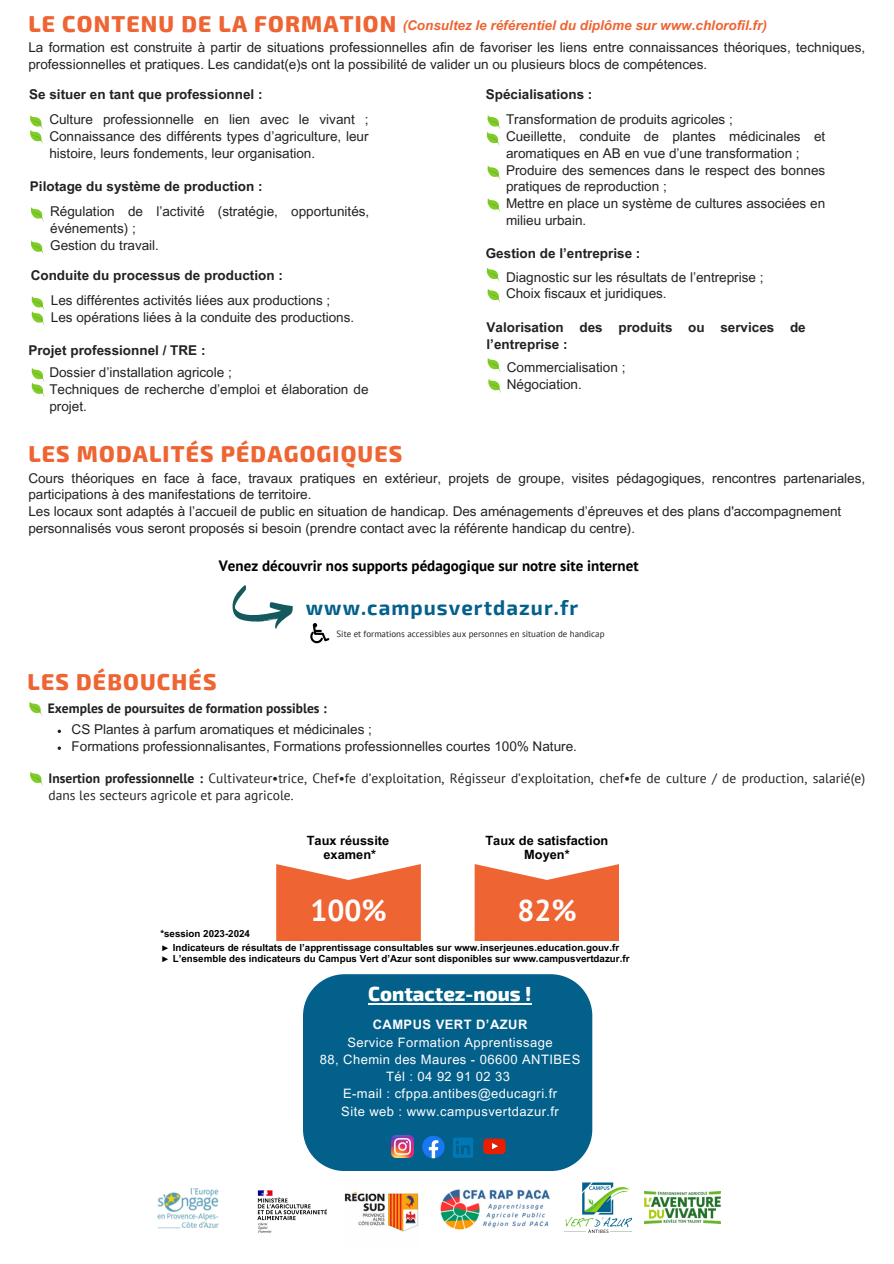
<style>
.page{position:relative;width:894px;height:1264px;background:#fff}
.page>*{position:absolute;margin:0;border:0;box-sizing:border-box;transform-origin:0 0}
.t1{font:700 30px "PT Sans";color:#fff}
.t2{font:800 22.5px "Exo 2";letter-spacing:.05em;color:#ee6432}
.t3{font:700 20.55px "Exo 2";letter-spacing:.05em;color:#03608b}
.t4{font:800 19.95px "Exo 2";color:#fff}
.t5{font:700 15px "PT Sans";color:#000}
.t6{font:13.5px/16.8px "Arial MT Pro";color:#222}
.t7{font:700 13.5px/16.8px "Arial MT Pro";color:#222}
.t8{font:13.5px/16.8px "PT Sans";color:#222}
.t9{font:italic 700 13.5px "Arial MT Pro";color:#ee6432}
.t10{font:700 13.5px "PT Sans";color:#222}
.t11{font:12.9px "Arial MT Pro";letter-spacing:.035em;color:#fefefe}
.t12{font:700 12.9px "Arial MT Pro";letter-spacing:.035em;color:#fefefe}
.t13{font:700 12.75px/13.8px "Arial MT Pro";color:#000;text-align:center}
.t14{font:700 9.75px "Arial MT Pro";color:#000}
.t15{font:9px "PT Sans";color:#222}
.s1{font-weight:700}
.s2{font-family:"Liberation Serif"}
</style>
<div class="page">
<svg style="left:30px;top:115px;width:13px;height:29px"></svg>
<svg style="left:30px;top:771px;width:13px;height:15px"></svg>
<svg style="left:29px;top:701px;width:13px;height:15px"></svg>
<svg style="left:58px;top:729px;width:3px;height:4px"></svg>
<svg style="left:58px;top:746px;width:3px;height:4px"></svg>
<div style="left:303px;top:974px;width:289px;height:196px;background:#03608b"></div>
<img style="left:391px;top:1135px;width:22px;height:22px">
<svg style="left:422px;top:1135px;width:22px;height:23px"></svg>
<svg style="left:453px;top:1137px;width:20px;height:20px"></svg>
<svg style="left:483px;top:1138px;width:22px;height:16px"></svg>
<hr style="left:368px;top:1002px;width:163px;height:2px;background:#fff">
<svg style="left:276px;top:864px;width:145px;height:77px;background:#ef7447"></svg>
<svg style="left:474px;top:864px;width:145px;height:77px;background:#ef7448"></svg>
<svg style="left:487px;top:165px;width:13px;height:14px"></svg>
<svg style="left:486px;top:115px;width:14px;height:31px"></svg>
<svg style="left:487px;top:198px;width:13px;height:14px"></svg>
<svg style="left:31px;top:368px;width:14px;height:29px"></svg>
<svg style="left:486px;top:268px;width:13px;height:13px"></svg>
<svg style="left:487px;top:289px;width:13px;height:13px"></svg>
<svg style="left:487px;top:358px;width:13px;height:14px"></svg>
<svg style="left:488px;top:379px;width:13px;height:14px"></svg>
<svg style="left:30px;top:207px;width:14px;height:15px"></svg>
<svg style="left:30px;top:240px;width:14px;height:15px"></svg>
<svg style="left:31px;top:296px;width:14px;height:30px"></svg>
<svg style="left:232px;top:585px;width:60px;height:44px"></svg>
<svg style="left:310px;top:623px;width:19px;height:20px"></svg>
<img style="left:344px;top:1191px;width:75px;height:41px">
<img style="left:440px;top:1189px;width:110px;height:40px">
<img style="left:564px;top:1182px;width:67px;height:50px">
<img style="left:644px;top:1191px;width:76px;height:32px">
<img style="left:257px;top:1190px;width:70px;height:43px">
<img style="left:157px;top:1188px;width:61px;height:41px">
<h6 class="t2" style="left:28px;top:9px;width:369px">LE CONTENU DE LA FORMATION</h6>
<p class="t6" style="left:28px;top:41px;width:838px">La formation est construite à partir de situations professionnelles afin de favoriser les liens entre connaissances théoriques, techniques, professionnelles et pratiques. Les candidat(e)s ont la possibilité de valider un ou plusieurs blocs de compétences.</p>
<h6 class="t9" style="left:402px;top:21px;width:365px">(Consultez le référentiel du diplôme sur www.chlorofil.fr)</h6>
<p class="t7" style="left:29px;top:87px;width:235px">Se situer en tant que professionnel :</p>
<h5 class="t7" style="left:485px;top:87px;width:108px">Spécialisations :</h5>
<h6 class="t6" style="left:506px;top:112px;width:320px">Transformation de produits agricoles ;<br>Cueillette, conduite de plantes médicinales et aromatiques en AB en vue d’une transformation ; Produire des semences dans le respect des bonnes pratiques de reproduction ;<br>Mettre en place un système de cultures associées en milieu urbain.</h6>
<h5 class="t6" style="left:49px;top:112px;width:320px;text-align:justify">Culture professionnelle en lien avec le vivant ; Connaissance des différents types d’agriculture, leur histoire, leurs fondements, leur organisation.</h5>
<h5 class="t7" style="left:30px;top:179px;width:234px">Pilotage du système de production :</h5>
<p class="t6" style="left:50px;top:204px;width:320px">Régulation de l’activité (stratégie, opportunités, événements) ;<br>Gestion du travail.</p>
<p class="t7" style="left:31px;top:268px;width:254px">Conduite du processus de production :</p>
<h6 class="t6" style="left:51px;top:293px;width:305px">Les différentes activités liées aux productions ;<br>Les opérations liées à la conduite des productions.</h6>
<p class="t7" style="left:485px;top:247px;width:156px">Gestion de l’entreprise :</p>
<p class="t6" style="left:506px;top:270px;width:259px">Diagnostic sur les résultats de l’entreprise ;<br>Choix fiscaux et juridiques.</p>
<p class="t7" style="left:486px;top:320px;width:320px">Valorisation des produits ou services de l’entreprise :</p>
<h6 class="t6" style="left:506px;top:360px;width:120px">Commercialisation ;<br>Négociation.</h6>
<h5 class="t7" style="left:28px;top:343px;width:179px">Projet professionnel / TRE :</h5>
<p class="t6" style="left:49px;top:366px;width:320px">Dossier d’installation agricole ;<br>Techniques de recherche d’emploi et élaboration de projet.</p>
<p class="t2" style="left:28px;top:439px;width:375px">LES MODALITÉS PÉDAGOGIQUES</p>
<p class="t6" style="left:28px;top:471px;width:838px">Cours théoriques en face à face, travaux pratiques en extérieur, projets de groupe, visites pédagogiques, rencontres partenariales, participations à des manifestations de territoire.<br>Les locaux sont adaptés à l’accueil de public en situation de handicap. Des aménagements d’épreuves et des plans d'accompagnement personnalisés vous seront proposés si besoin (prendre contact avec la référente handicap du centre).</p>
<p class="t5" style="left:219px;top:556px;width:421px">Venez découvrir nos supports pédagogique sur notre site internet</p>
<p class="t3" style="left:306px;top:594px;width:274px">www.campusvertdazur.fr</p>
<p class="t15" style="left:336px;top:627px;width:269px">Site et formations accessibles aux personnes en situation de handicap</p>
<p class="t2" style="left:28px;top:666px;width:190px">LES DÉBOUCHÉS</p>
<h6 class="t6" style="left:72px;top:722px;width:302px">CS Plantes à parfum aromatiques et médicinales ;</h6>
<h5 class="t6" style="left:72px;top:739px;width:506px">Formations professionnalisantes, Formations professionnelles courtes 100% Nature.</h5>
<p class="t10" style="left:48px;top:699px;width:280px">Exemples de poursuites de formation possibles :</p>
<p class="t8" style="left:49px;top:769px;width:817px"><span class="s1">Insertion professionnelle :</span> Cultivateur•trice, Chef•fe d’exploitation, Régisseur d’exploitation, chef•fe de culture / de production, salarié(e) dans les secteurs agricole et para agricole.</p>
<h5 class="t13" style="left:307px;top:835px;width:84px">Taux réussite</h5>
<p class="t13" style="left:323px;top:849px;width:54px">examen*</p>
<p class="t13" style="left:485px;top:835px;width:124px">Taux de satisfaction<br>Moyen*</p>
<h6 class="t14" style="left:160px;top:929px;width:91px">*session 2023-2024</h6>
<p class="t1" style="left:310px;top:890px;width:78px">100%</p>
<p class="t1" style="left:517px;top:890px;width:61px">82%</p>
<p class="t14" style="left:160px;top:944px;width:460px"><span class="s2">►</span> Indicateurs de résultats de l’apprentissage consultables sur www.inserjeunes.education.gouv.fr</p>
<p class="t14" style="left:160px;top:954px;width:470px"><span class="s2">►</span> L’ensemble des indicateurs du Campus Vert d’Azur sont disponibles sur www.campusvertdazur.fr</p>
<p class="t4" style="left:368px;top:980px;width:165px">Contactez-nous !</p>
<h6 class="t12" style="left:372px;top:1020px;width:156px">CAMPUS VERT D’AZUR</h6>
<h5 class="t11" style="left:347px;top:1037px;width:207px">Service Formation Apprentissage</h5>
<p class="t11" style="left:320px;top:1054px;width:262px">88, Chemin des Maures - 06600 ANTIBES</p>
<p class="t11" style="left:386px;top:1071px;width:125px">Tél : 04 92 91 02 33</p>
<h6 class="t11" style="left:343px;top:1089px;width:215px">E-mail : cfppa.antibes@educagri.fr</h6>
<h5 class="t11" style="left:341px;top:1106px;width:219px">Site web : www.campusvertdazur.fr</h5>
</div>
